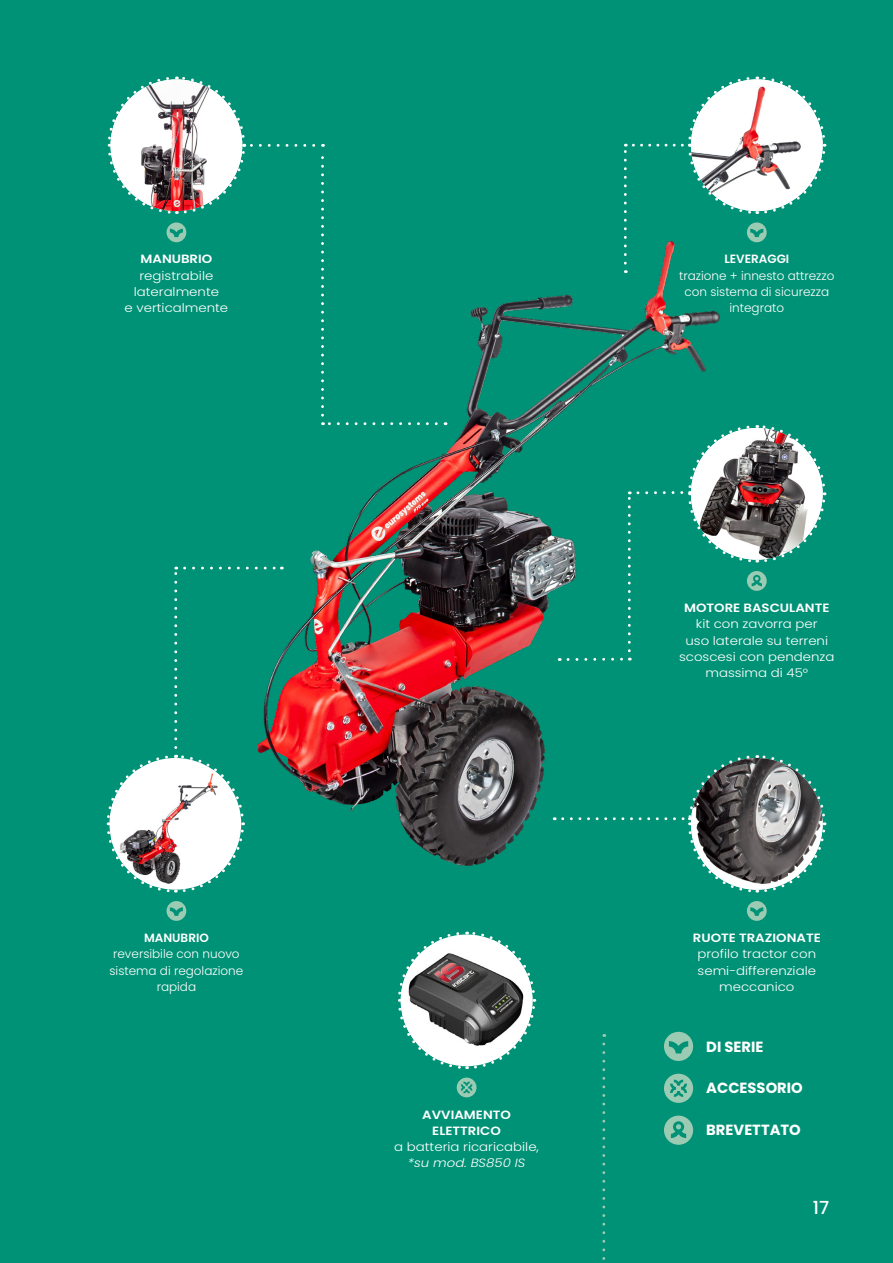
<style>
.page{position:relative;width:893px;height:1263px;background:#009276}
.page>*{position:absolute;margin:0;border:0;box-sizing:border-box;transform-origin:0 0}
.t1{font:500 18px "Poppins";color:#fff}
.t2{font:700 14.7px "Poppins";color:#fff}
.t3{font:300 12px/16.4px "Poppins";color:#fff;text-align:center;scale:1.11 1}
.t4{font:300 12px/16.4px "Poppins";color:#fff;text-align:center}
.t5{font:600 12px/16.4px "Poppins";color:#fff;text-align:center;scale:1.11 1}
.t6{font:600 12px "Poppins";color:#fff}
.s1{font-weight:600}
.s2{font-style:italic}
</style>
<div class="page">
<div style="left:457px;top:1077px;width:19px;height:20px;background:#9bcbb3;border-radius:50%"></div>
<svg style="left:461px;top:1081px;width:11px;height:12px"></svg>
<svg style="left:398px;top:931px;width:139px;height:139px"></svg>
<img style="left:258px;top:242px;width:461px;height:624px">
<div style="left:664px;top:1032px;width:29px;height:29px;background:#9bcbb3;border-radius:50%"></div>
<svg style="left:669px;top:1041px;width:19px;height:12px"></svg>
<div style="left:664px;top:1074px;width:29px;height:29px;background:#9bcbb3;border-radius:50%"></div>
<svg style="left:670px;top:1079px;width:17px;height:18px"></svg>
<div style="left:664px;top:1115px;width:29px;height:30px;background:#9bcbb3;border-radius:50%"></div>
<svg style="left:673px;top:1121px;width:11px;height:11px"></svg>
<svg style="left:671px;top:1124px;width:15px;height:14px"></svg>
<svg style="left:602px;top:1044px;width:3px;height:216px"></svg>
<svg style="left:624px;top:144px;width:3px;height:119px"></svg>
<svg style="left:633px;top:76px;width:194px;height:138px"></svg>
<div style="left:747px;top:222px;width:20px;height:20px;background:#9bcbb3;border-radius:50%"></div>
<svg style="left:750px;top:229px;width:13px;height:8px"></svg>
<svg style="left:174px;top:567px;width:3px;height:181px"></svg>
<svg style="left:185px;top:567px;width:97px;height:2px"></svg>
<svg style="left:106px;top:754px;width:139px;height:139px"></svg>
<div style="left:167px;top:901px;width:19px;height:20px;background:#9bcbb3;border-radius:50%"></div>
<svg style="left:170px;top:907px;width:13px;height:8px"></svg>
<svg style="left:563px;top:754px;width:264px;height:139px"></svg>
<div style="left:747px;top:901px;width:20px;height:20px;background:#9bcbb3;border-radius:50%"></div>
<svg style="left:750px;top:907px;width:13px;height:8px"></svg>
<svg style="left:568px;top:658px;width:62px;height:3px"></svg>
<svg style="left:628px;top:491px;width:3px;height:160px"></svg>
<svg style="left:638px;top:424px;width:189px;height:140px"></svg>
<svg style="left:747px;top:571px;width:20px;height:20px"></svg>
<svg style="left:752px;top:577px;width:10px;height:9px"></svg>
<svg style="left:322px;top:422px;width:114px;height:3px"></svg>
<svg style="left:321px;top:144px;width:3px;height:271px"></svg>
<svg style="left:107px;top:76px;width:207px;height:138px"></svg>
<div style="left:167px;top:222px;width:19px;height:20px;background:#9bcbb3;border-radius:50%"></div>
<svg style="left:170px;top:229px;width:13px;height:8px"></svg>
<p class="t5" style="left:140px;top:251px;width:66px">MANUBRIO</p>
<p class="t3" style="left:134px;top:267px;width:78px">registrabile lateralmente</p>
<p class="t3" style="left:125px;top:300px;width:95px">e verticalmente</p>
<p class="t6" style="left:724px;top:252px;width:66px">LEVERAGGI</p>
<p class="t4" style="left:679px;top:267px;width:157px">trazione + innesto attrezzo</p>
<p class="t4" style="left:684px;top:284px;width:146px">con sistema di sicurezza integrato</p>
<p class="t3" style="left:679px;top:600px;width:141px"><span class="s1">MOTORE BASCULANTE </span>kit con zavorra per<br>uso laterale su terreni scoscesi con pendenza massima di 45°</p>
<p class="t4" style="left:110px;top:930px;width:135px"><span class="s1">MANUBRIO<br></span>reversibile con nuovo sistema di regolazione rapida</p>
<p class="t5" style="left:693px;top:930px;width:117px">RUOTE TRAZIONATE</p>
<p class="t3" style="left:697px;top:946px;width:108px">profilo tractor con</p>
<p class="t3" style="left:698px;top:962px;width:108px">semi-differenziale meccanico</p>
<p class="t5" style="left:422px;top:1106px;width:81px">AVVIAMENTO<br>ELETTRICO</p>
<p class="t3" style="left:394px;top:1139px;width:132px">a batteria ricaricabile, <span class="s2">*su mod. BS850 IS</span></p>
<p class="t2" style="left:706px;top:1038px;width:59px">DI SERIE</p>
<p class="t2" style="left:706px;top:1080px;width:98px">ACCESSORIO</p>
<p class="t2" style="left:706px;top:1122px;width:96px">BREVETTATO</p>
<p class="t1" style="left:813px;top:1197px;width:18px">17</p>
</div>
